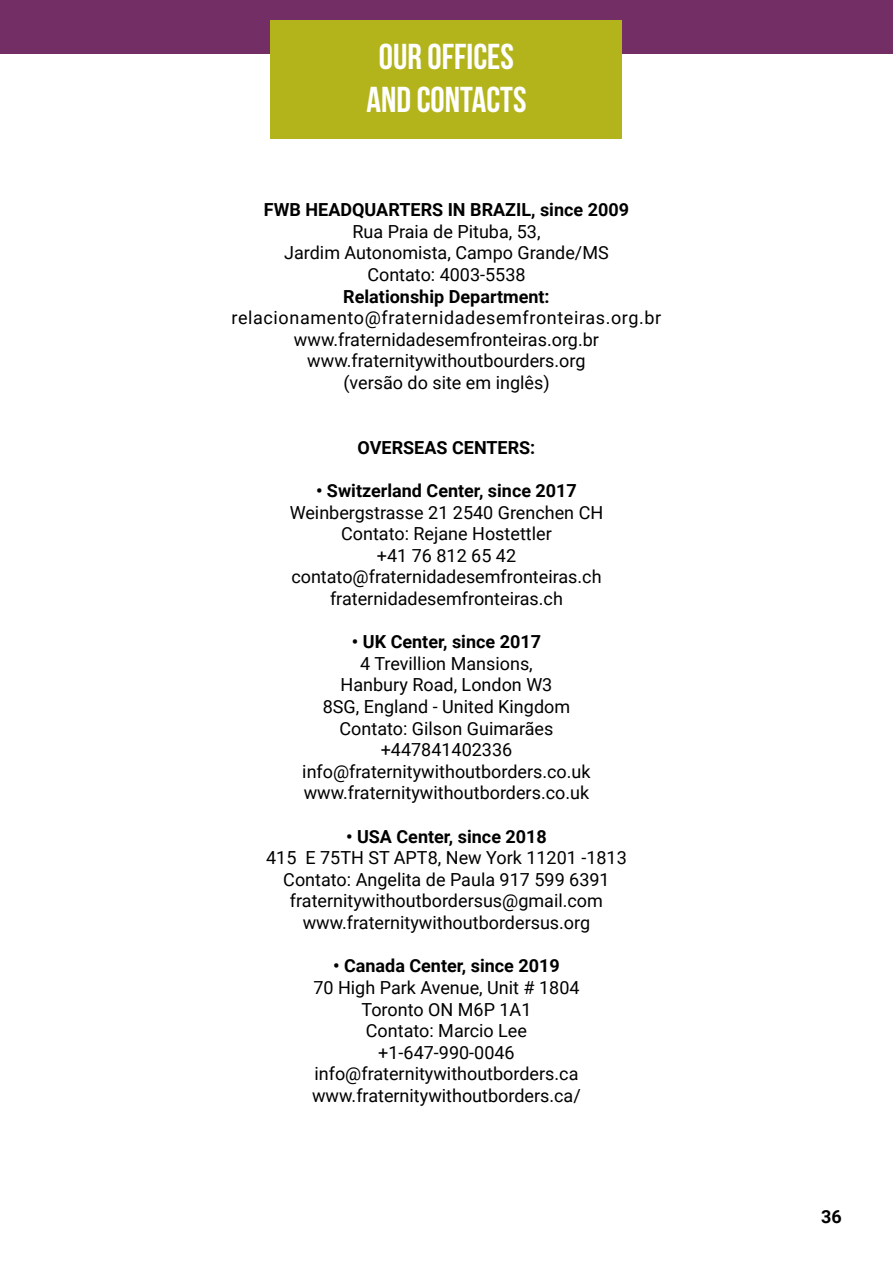
<style>
.page{position:relative;width:893px;height:1263px;background:#fff}
.page>*{position:absolute;margin:0;border:0;box-sizing:border-box;transform-origin:0 0}
.t1{font:700 36px/43.2px "Bebas Neue";color:#fff;text-align:center}
.t2{font:18px/21.6px "Roboto";color:#000;text-align:center}
.t3{font:700 18px "Roboto";color:#000}
</style>
<div class="page">
<div style="left:0;top:0;width:893px;height:54px;background:#732e65"></div>
<div style="left:271px;top:21px;width:351px;height:118px;background:#b3b41c"></div>
<h1 class="t1" style="left:366px;top:34px;width:162px">OUR OFFICES<br>AND CONTACTS</h1>
<p class="t3" style="left:264px;top:197px;width:367px">FWB HEADQUARTERS IN BRAZIL, since 2009</p>
<p class="t2" style="left:284px;top:220px;width:326px">Rua Praia de Pituba, 53,<br>Jardim Autonomista, Campo Grande/MS<br>Contato: 4003-5538</p>
<p class="t3" style="left:343px;top:284px;width:208px">Relationship Department:</p>
<p class="t2" style="left:232px;top:306px;width:431px">relacionamento@fraternidadesemfronteiras.org.br www.fraternidadesemfronteiras.org.br www.fraternitywithoutbourders.org<br>(versão do site em inglês)</p>
<p class="t3" style="left:358px;top:435px;width:179px">OVERSEAS CENTERS:</p>
<p class="t3" style="left:316px;top:478px;width:262px">• Switzerland Center, since 2017</p>
<p class="t2" style="left:290px;top:501px;width:315px">Weinbergstrasse 21 2540 Grenchen CH<br>Contato: Rejane Hostettler<br>+41 76 812 65 42 contato@fraternidadesemfronteiras.ch fraternidadesemfronteiras.ch</p>
<p class="t3" style="left:352px;top:629px;width:191px">• UK Center, since 2017</p>
<p class="t2" style="left:302px;top:652px;width:290px">4 Trevillion Mansions,<br>Hanbury Road, London W3<br>8SG, England - United Kingdom<br>Contato: Gilson Guimarães +447841402336 info@fraternitywithoutborders.co.uk www.fraternitywithoutborders.co.uk</p>
<p class="t3" style="left:346px;top:824px;width:202px">• USA Center, since 2018</p>
<p class="t2" style="left:266px;top:846px;width:362px">415 E 75TH ST APT8, New York 11201 -1813<br>Contato: Angelita de Paula 917 599 6391 fraternitywithoutbordersus@gmail.com www.fraternitywithoutbordersus.org</p>
<p class="t3" style="left:333px;top:953px;width:228px">• Canada Center, since 2019</p>
<p class="t2" style="left:312px;top:976px;width:270px">70 High Park Avenue, Unit # 1804<br>Toronto ON M6P 1A1<br>Contato: Marcio Lee +1-647-990-0046 info@fraternitywithoutborders.ca www.fraternitywithoutborders.ca/</p>
<p class="t3" style="left:821px;top:1204px;width:22px">36</p>
</div>
